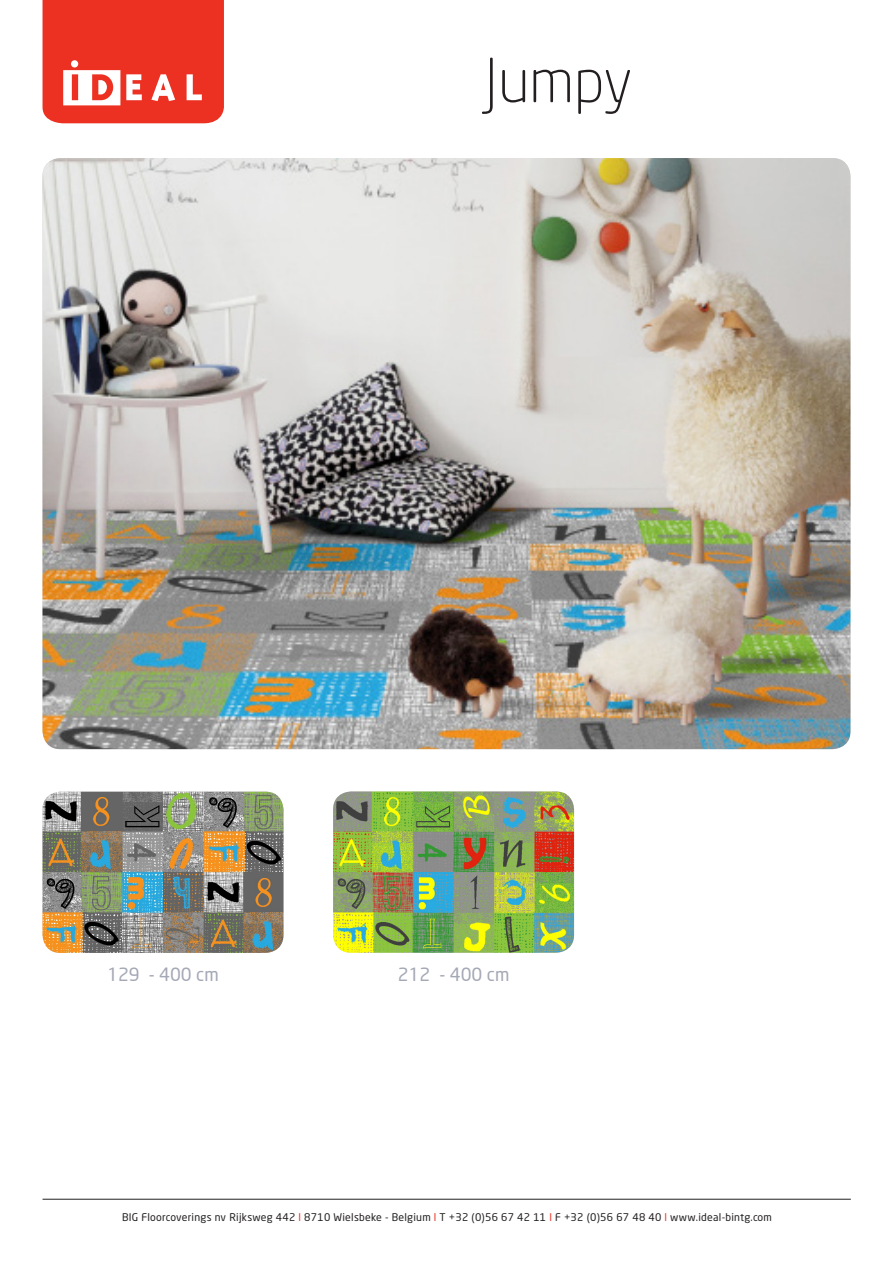
<style>
.page{position:relative;width:893px;height:1263px;background:#fff}
.page>*{position:absolute;margin:0;border:0;box-sizing:border-box;transform-origin:0 0}
.t1{font:300 60px "Neo Sans Std";color:#231f20}
.Number_-_Colour{font:18px "Neo Sans";color:#a4a8b5}
.t2{font:10.5px "Neo Sans Std";letter-spacing:.025em;color:#231f20}
.s1{color:#ec3123}
</style>
<div class="page">
<hr style="left:43px;top:1199px;width:808px;height:1px;background:#231f20">
<svg style="left:43px;top:0;width:181px;height:123px;background:#ee473b"></svg>
<img style="left:43px;top:158px;width:807px;height:591px">
<img style="left:43px;top:792px;width:240px;height:161px">
<img style="left:333px;top:791px;width:241px;height:162px">
<p class="t1" style="left:485px;top:45px;width:149px">Jumpy</p>
<p class="Number_-_Colour" style="left:107px;top:963px;width:113px">129 - 400 cm</p>
<p class="Number_-_Colour" style="left:398px;top:963px;width:113px">212 - 400 cm</p>
<p class="t2" style="left:122px;top:1210px;width:651px">BIG Floorcoverings nv Rijksweg 442 <span class="s1">l</span> 8710 Wielsbeke - Belgium <span class="s1">l</span> T +32 (0)56 67 42 11 <span class="s1">l</span> F +32 (0)56 67 48 40 <span class="s1">l</span> www.ideal-bintg.com</p>
</div>
